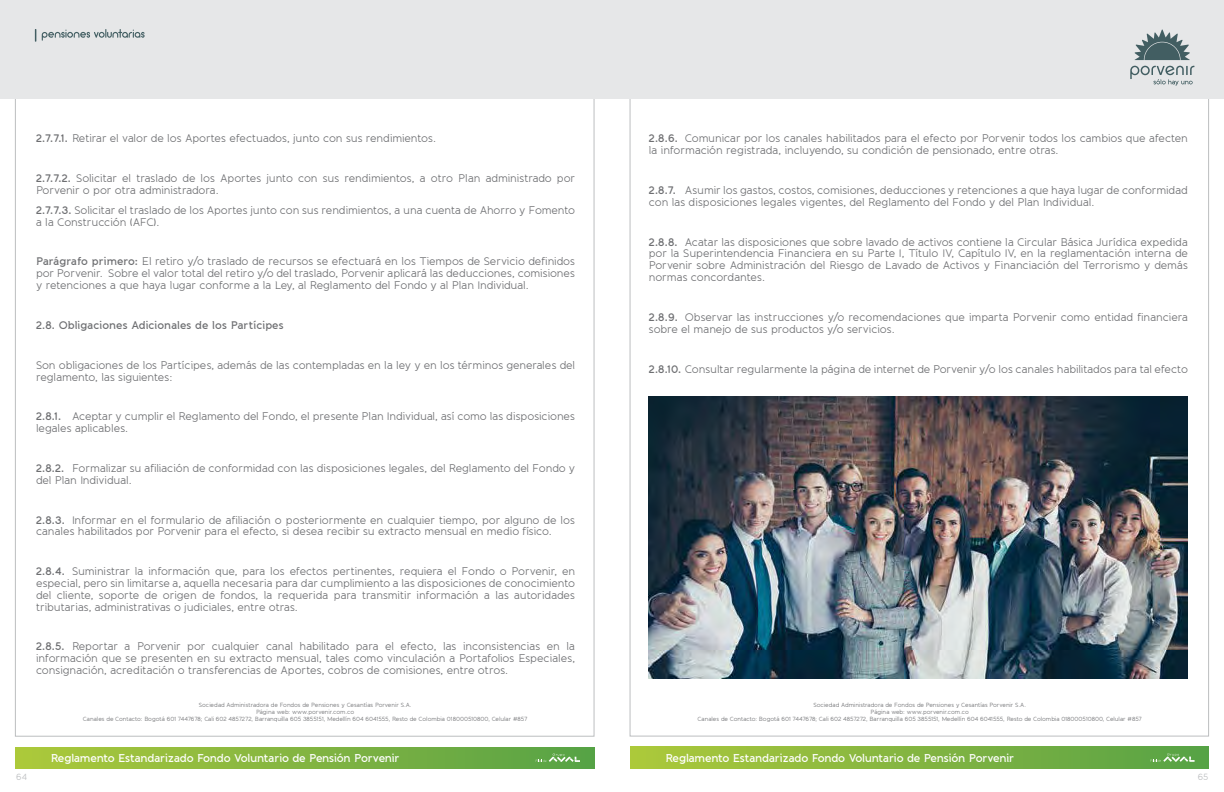
<style>
.page{position:relative;width:1224px;height:792px;background:#fff}
.page>*{position:absolute;margin:0;border:0;box-sizing:border-box;transform-origin:0 0}
.t1{font:600 11.3px "Banda";letter-spacing:-.02em;color:#fff}
.t2{font:11px/11.9px "Banda";letter-spacing:-.01em;color:#6d6e71}
.t3{font:600 11px "Banda";color:#6d6e71}
.t4{font:9px "Banda";color:#bcbec0}
.t5{font:6px/7.2px "Banda";letter-spacing:-.01em;color:#6d6e71;text-align:center}
.s1{font-weight:600}
</style>
<div class="page">
<div style="left:612px;top:0;width:612px;height:99px;background:#e6e7e8"></div>
<svg style="left:1135px;top:30px;width:55px;height:30px"></svg>
<svg style="left:1130px;top:66px;width:64px;height:19px"></svg>
<div style="left:630px;top:747px;width:579px;height:21px;background:linear-gradient(to right,#adc83b,#57a246)"></div>
<svg style="left:1150px;top:753px;width:45px;height:9px"></svg>
<div style="left:0;top:0;width:612px;height:99px;background:#e6e7e8"></div>
<svg style="left:35px;top:29px;width:1px;height:13px"></svg>
<svg style="left:42px;top:29px;width:103px;height:12px"></svg>
<div style="left:15px;top:747px;width:579px;height:21px;background:linear-gradient(to right,#adc83b,#57a246)"></div>
<svg style="left:536px;top:753px;width:44px;height:9px"></svg>
<img style="left:649px;top:396px;width:539px;height:283px">
<p class="t2" style="left:36px;top:133px;width:402px"><span class="s1">2.7.7.1.</span> Retirar el valor de los Aportes efectuados, junto con sus rendimientos.</p>
<p class="t2" style="left:36px;top:172px;width:541px"><span class="s1">2.7.7.2.</span> Solicitar el traslado de los Aportes junto con sus rendimientos, a otro Plan administrado por<br>Porvenir o por otra administradora.</p>
<p class="t2" style="left:36px;top:204px;width:541px"><span class="s1">2.7.7.3.</span> Solicitar el traslado de los Aportes junto con sus rendimientos, a una cuenta de Ahorro y Fomento a la Construcción (AFC).</p>
<p class="t2" style="left:36px;top:256px;width:541px;text-align:justify"><span class="s1">Parágrafo primero:</span> El retiro y/o traslado de recursos se efectuará en los Tiempos de Servicio definidos por Porvenir. Sobre el valor total del retiro y/o del traslado, Porvenir aplicará las deducciones, comisiones y retenciones a que haya lugar conforme a la Ley, al Reglamento del Fondo y al Plan Individual.</p>
<p class="t3" style="left:36px;top:318px;width:249px">2.8. Obligaciones Adicionales de los Partícipes</p>
<p class="t2" style="left:36px;top:359px;width:541px">Son obligaciones de los Partícipes, además de las contempladas en la ley y en los términos generales del reglamento, las siguientes:</p>
<p class="t2" style="left:36px;top:411px;width:541px"><span class="s1">2.8.1.</span> Aceptar y cumplir el Reglamento del Fondo, el presente Plan Individual, así como las disposiciones legales aplicables.</p>
<p class="t2" style="left:36px;top:462px;width:541px"><span class="s1">2.8.2.</span> Formalizar su afiliación de conformidad con las disposiciones legales, del Reglamento del Fondo y del Plan Individual.</p>
<p class="t2" style="left:36px;top:514px;width:541px"><span class="s1">2.8.3.</span> Informar en el formulario de afiliación o posteriormente en cualquier tiempo, por alguno de los canales habilitados por Porvenir para el efecto, si desea recibir su extracto mensual en medio físico.</p>
<p class="t2" style="left:36px;top:565px;width:541px;text-align:justify"><span class="s1">2.8.4.</span> Suministrar la información que, para los efectos pertinentes, requiera el Fondo o Porvenir, en especial, pero sin limitarse a, aquella necesaria para dar cumplimiento a las disposiciones de conocimiento del cliente, soporte de origen de fondos, la requerida para transmitir información a las autoridades tributarias, administrativas o judiciales, entre otras.</p>
<p class="t2" style="left:36px;top:641px;width:541px;text-align:justify"><span class="s1">2.8.5.</span> Reportar a Porvenir por cualquier canal habilitado para el efecto, las inconsistencias en la información que se presenten en su extracto mensual, tales como vinculación a Portafolios Especiales, consignación, acreditación o transferencias de Aportes, cobros de comisiones, entre otros.</p>
<p class="t2" style="left:649px;top:133px;width:541px"><span class="s1">2.8.6.</span> Comunicar por los canales habilitados para el efecto por Porvenir todos los cambios que afecten la información registrada, incluyendo, su condición de pensionado, entre otras.</p>
<p class="t2" style="left:649px;top:184px;width:541px"><span class="s1">2.8.7.</span> Asumir los gastos, costos, comisiones, deducciones y retenciones a que haya lugar de conformidad con las disposiciones legales vigentes, del Reglamento del Fondo y del Plan Individual.</p>
<p class="t2" style="left:649px;top:236px;width:541px;text-align:justify"><span class="s1">2.8.8.</span> Acatar las disposiciones que sobre lavado de activos contiene la Circular Básica Jurídica expedida por la Superintendencia Financiera en su Parte I, Título IV, Capítulo IV, en la reglamentación interna de Porvenir sobre Administración del Riesgo de Lavado de Activos y Financiación del Terrorismo y demás normas concordantes.</p>
<p class="t2" style="left:649px;top:311px;width:541px"><span class="s1">2.8.9.</span> Observar las instrucciones y/o recomendaciones que imparta Porvenir como entidad financiera sobre el manejo de sus productos y/o servicios.</p>
<p class="t2" style="left:649px;top:363px;width:541px"><span class="s1">2.8.10.</span> Consultar regularmente la página de internet de Porvenir y/o los canales habilitados para tal efecto</p>
<p class="t5" style="left:83px;top:701px;width:446px">Sociedad Administradora de Fondos de Pensiones y Cesantías Porvenir S.A.<br>Página web: www.porvenir.com.co<br>Canales de Contacto: Bogotá 601 7447678; Cali 602 4857272, Barranquilla 605 3855151, Medellín 604 6041555, Resto de Colombia 018000510800, Celular #857</p>
<p class="t5" style="left:698px;top:701px;width:446px">Sociedad Administradora de Fondos de Pensiones y Cesantías Porvenir S.A.<br>Página web: www.porvenir.com.co<br>Canales de Contacto: Bogotá 601 7447678; Cali 602 4857272, Barranquilla 605 3855151, Medellín 604 6041555, Resto de Colombia 018000510800, Celular #857</p>
<p class="t1" style="left:51px;top:751px;width:350px">Reglamento Estandarizado Fondo Voluntario de Pensión Porvenir</p>
<p class="t1" style="left:665px;top:751px;width:350px">Reglamento Estandarizado Fondo Voluntario de Pensión Porvenir</p>
<p class="t4" style="left:16px;top:771px;width:12px">64</p>
<p class="t4" style="left:1198px;top:771px;width:12px">65</p>
</div>
